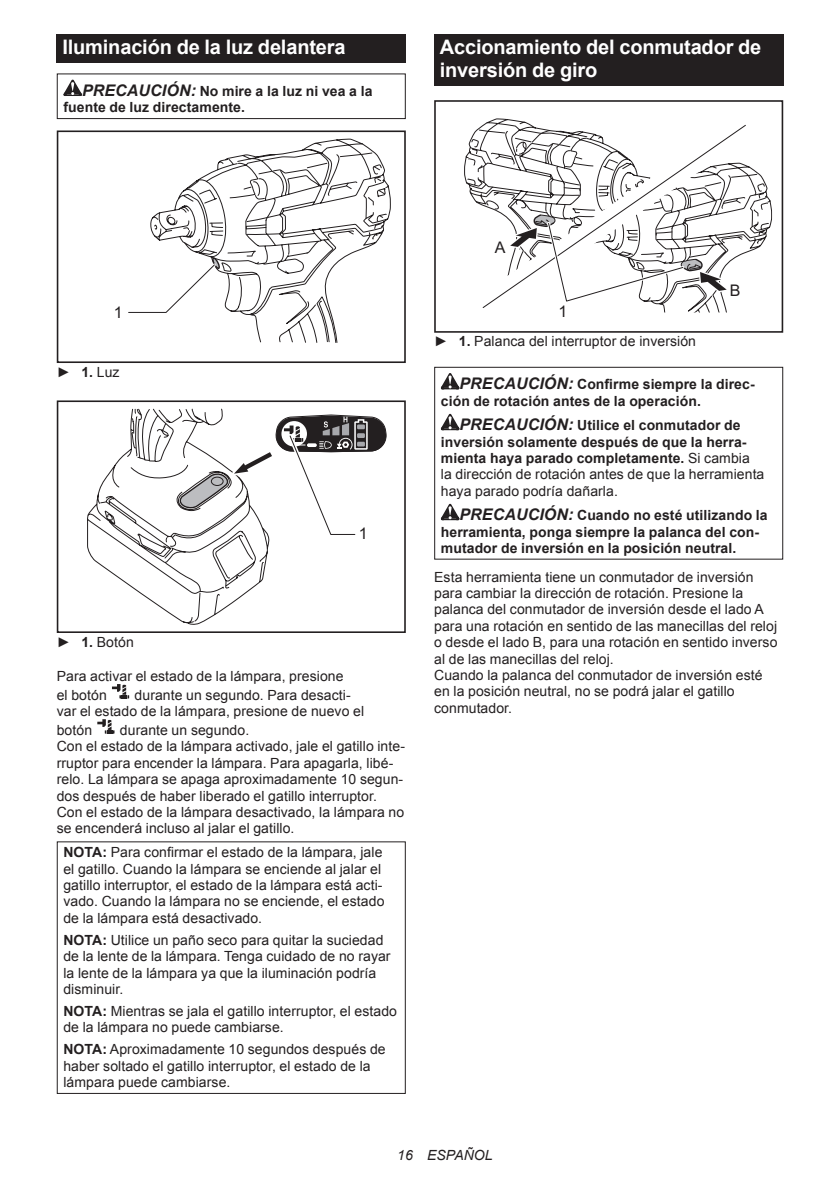
<style>
.page{position:relative;width:840px;height:1191px;background:#fff}
.page>*{position:absolute;margin:0;border:0;box-sizing:border-box;transform-origin:0 0}
.t1{font:700 20px/23.4px "Arial";letter-spacing:-.01em;color:#fff}
.t2{font:16px "Arial";color:#231f20}
.t3{font:14px/16.4px "Arial";letter-spacing:.005em;color:#231f20}
.t4{font:700 14px/16.4px "Arial";letter-spacing:.005em;color:#231f20}
.t5{font:italic 14px "Arial";letter-spacing:.005em;color:#231f20}
.s1{font-style:italic;font-size:16px}
.s2{font-weight:700}
.s3{font-weight:400}
</style>
<div class="page">
<div style="left:57px;top:34px;width:348px;height:29px;background:#231f20"></div>
<svg style="left:63px;top:80px;width:19px;height:16px"></svg>
<div style="left:57px;top:73px;width:348px;height:46px;border:1px solid #231f20"></div>
<svg style="left:216px;top:138px;width:174px;height:205px"></svg>
<svg style="left:128px;top:170px;width:208px;height:173px"></svg>
<div style="left:57px;top:335px;width:73px;height:28px;background:#fff"></div>
<div style="left:57px;top:130px;width:348px;height:233px;border:2px solid #231f20"></div>
<div style="left:57px;top:400px;width:348px;height:233px;border:2px solid #231f20"></div>
<svg style="left:87px;top:408px;width:299px;height:217px"></svg>
<svg style="left:112px;top:684px;width:17px;height:15px"></svg>
<svg style="left:97px;top:719px;width:17px;height:15px"></svg>
<div style="left:57px;top:841px;width:348px;height:253px;border:1px solid #231f20"></div>
<div style="left:434px;top:34px;width:348px;height:52px;background:#231f20"></div>
<div style="left:434px;top:100px;width:348px;height:233px;border:2px solid #231f20"></div>
<svg style="left:464px;top:118px;width:307px;height:194px"></svg>
<svg style="left:440px;top:373px;width:19px;height:16px"></svg>
<svg style="left:440px;top:414px;width:19px;height:16px"></svg>
<svg style="left:440px;top:504px;width:19px;height:16px"></svg>
<div style="left:434px;top:367px;width:348px;height:192px;border:1px solid #231f20"></div>
<h1 class="t1" style="left:62px;top:36px;width:284px">Iluminación de la luz delantera</h1>
<p class="t4" style="left:63px;top:83px;width:310px;text-indent:19px"><span class="s1">PRECAUCIÓN:</span> No mire a la luz ni vea a la fuente de luz directamente.</p>
<h1 class="t1" style="left:439px;top:36px;width:323px">Accionamiento del conmutador de inversión de giro</h1>
<p class="t2" style="left:114px;top:301px;width:10px">1</p>
<p class="t3" style="left:57px;top:363px;width:64px">► <span class="s2">1.</span> Luz</p>
<p class="t2" style="left:359px;top:523px;width:10px">1</p>
<p class="t3" style="left:57px;top:633px;width:78px">► <span class="s2">1.</span> Botón</p>
<p class="t3" style="left:57px;top:667px;width:288px;line-height:18.8px">Para activar el estado de la lámpara, presione el botón</p>
<p class="t3" style="left:57px;top:687px;width:309px;text-indent:78px">durante un segundo. Para desacti&shy;var el estado de la lámpara, presione de nuevo el</p>
<p class="t3" style="left:57px;top:722px;width:37px">botón</p>
<p class="t3" style="left:57px;top:722px;width:349px;text-indent:63px">durante un segundo.<br>Con el estado de la lámpara activado, jale el gatillo inte&shy;rruptor para encender la lámpara. Para apagarla, libé&shy;relo. La lámpara se apaga aproximadamente 10 segun&shy;dos después de haber liberado el gatillo interruptor.<br>Con el estado de la lámpara desactivado, la lámpara no se encenderá incluso al jalar el gatillo.</p>
<p class="t3" style="left:63px;top:844px;width:322px"><span class="s2">NOTA:</span> Para confirmar el estado de la lámpara, jale el gatillo. Cuando la lámpara se enciende al jalar el gatillo interruptor, el estado de la lámpara está acti&shy;vado. Cuando la lámpara no se enciende, el estado de la lámpara está desactivado.</p>
<p class="t3" style="left:63px;top:932px;width:328px"><span class="s2">NOTA:</span> Utilice un paño seco para quitar la suciedad de la lente de la lámpara. Tenga cuidado de no rayar la lente de la lámpara ya que la iluminación podría disminuir.</p>
<p class="t3" style="left:63px;top:1003px;width:335px"><span class="s2">NOTA:</span> Mientras se jala el gatillo interruptor, el estado de la lámpara no puede cambiarse.</p>
<p class="t3" style="left:63px;top:1041px;width:323px"><span class="s2">NOTA:</span> Aproximadamente 10 segundos después de haber soltado el gatillo interruptor, el estado de la lámpara puede cambiarse.</p>
<p class="t2" style="left:494px;top:237px;width:12px">A</p>
<p class="t2" style="left:558px;top:301px;width:10px">1</p>
<p class="t2" style="left:729px;top:280px;width:12px">B</p>
<p class="t3" style="left:434px;top:333px;width:263px">► <span class="s2">1.</span> Palanca del interruptor de inversión</p>
<p class="t4" style="left:440px;top:377px;width:315px;text-indent:19px"><span class="s1">PRECAUCIÓN:</span> Confirme siempre la direc&shy;ción de rotación antes de la operación.</p>
<p class="t4" style="left:440px;top:417px;width:325px;text-indent:19px"><span class="s1">PRECAUCIÓN:</span> Utilice el conmutador de inversión solamente después de que la herra&shy;mienta haya parado completamente. <span class="s3">Si cambia<br>la dirección de rotación antes de que la herramienta haya parado podría dañarla.</span></p>
<p class="t4" style="left:440px;top:507px;width:328px;text-indent:19px"><span class="s1">PRECAUCIÓN:</span> Cuando no esté utilizando la herramienta, ponga siempre la palanca del con&shy;mutador de inversión en la posición neutral.</p>
<p class="t3" style="left:434px;top:569px;width:344px">Esta herramienta tiene un conmutador de inversión para cambiar la dirección de rotación. Presione la palanca del conmutador de inversión desde el lado A para una rotación en sentido de las manecillas del reloj o desde el lado B, para una rotación en sentido inverso al de las manecillas del reloj.<br>Cuando la palanca del conmutador de inversión esté en la posición neutral, no se podrá jalar el gatillo conmutador.</p>
<p class="t5" style="left:397px;top:1146px;width:97px">16 ESPAÑOL</p>
</div>
